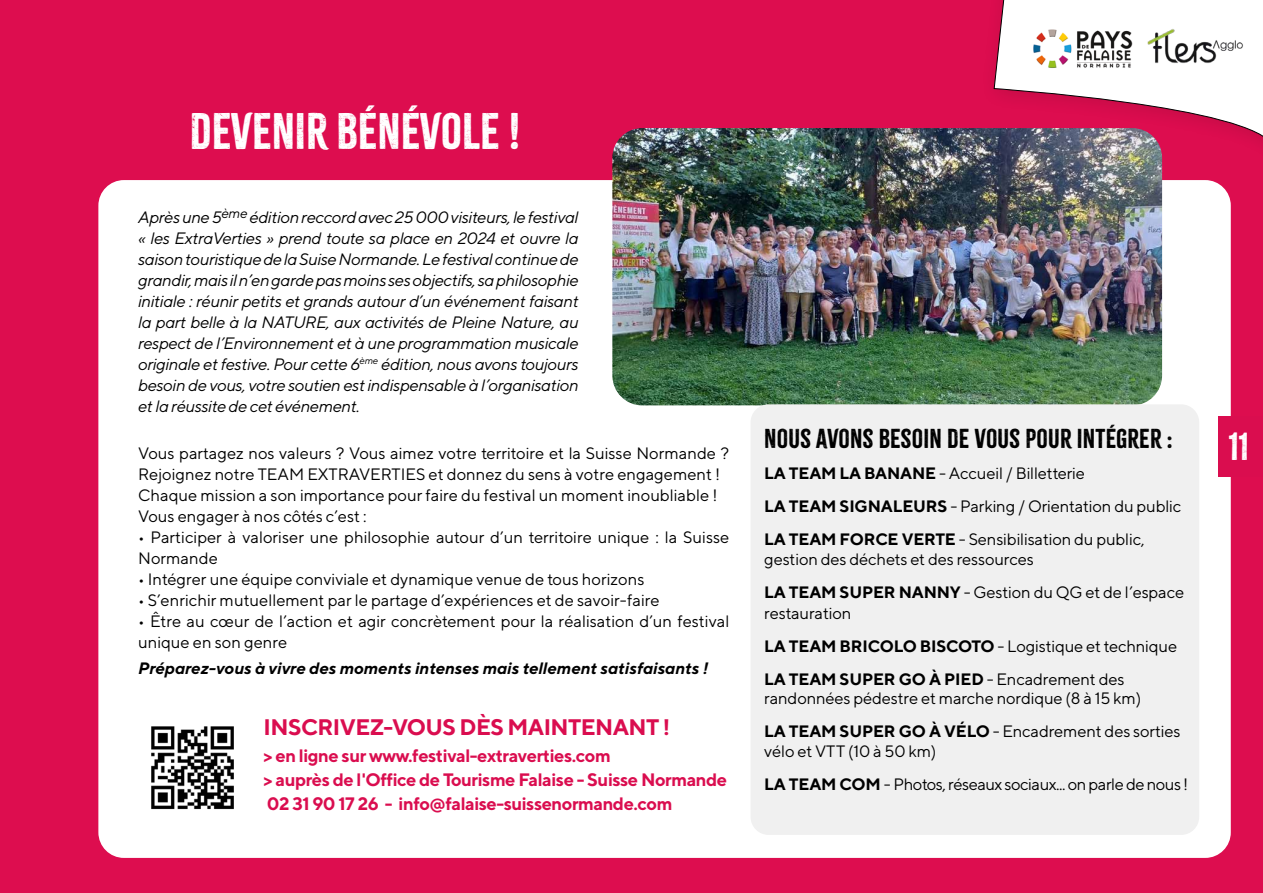
<style>
.page{position:relative;width:1263px;height:893px;background:#dd0d4f}
.page>*{position:absolute;margin:0;border:0;box-sizing:border-box;transform-origin:0 0}
.t1{font:45px "Citrus Gothic";color:#fff}
.t2{font:34.5px "Citrus Gothic";color:#fff}
.t3{font:24px "Citrus Gothic";letter-spacing:.01em;color:#000}
.t4{font:700 22.5px "TT Norms";letter-spacing:-.025em;color:#da0d4f}
.t5{font:700 18px/24px "TT Norms";letter-spacing:-.025em;color:#da0d4f}
.t6{font:16.5px/33px "TT Norms";color:#000}
.t7{font:italic 16.5px/21px "TT Norms";letter-spacing:-.02em;color:#000;text-align:justify}
.t8{font:16.5px/33px "TT Norms";letter-spacing:-.03em;color:#000}
.t9{font:italic 700 16.5px "TT Norms";color:#000}
.s1{font-weight:700}
</style>
<div class="page">
<div style="left:98px;top:180px;width:1133px;height:678px;background:#fff;border-radius:26px"></div>
<img style="left:612px;top:128px;width:550px;height:277px">
<img style="left:151px;top:726px;width:83px;height:84px">
<div style="left:1218px;top:416px;width:45px;height:60px;background:#da0d4f"></div>
<div style="left:750px;top:404px;width:449px;height:431px;background:#f0f0f0;border-radius:18px"></div>
<div style="left:979px;top:0;width:284px;height:172px;background:#000;opacity:.13"></div>
<svg style="left:994px;top:0;width:269px;height:187px"></svg>
<img style="left:1032px;top:25px;width:102px;height:49px">
<img style="left:1143px;top:25px;width:104px;height:40px">
<h1 class="t1" style="left:190px;top:103px;width:332px">DEVENIR BÉNÉVOLE !</h1>
<p class="t7" style="left:138px;top:206px;width:442px">Après une 5<sup>ème</sup> édition reccord avec 25 000 visiteurs, le festival « les ExtraVerties » prend toute sa place en 2024 et ouvre la saison touristique de la Suise Normande. Le festival continue de grandir, mais il n’en garde pas moins ses objectifs, sa philosophie initiale : réunir petits et grands autour d’un événement faisant la part belle à la NATURE, aux activités de Pleine Nature, au respect de l’Environnement et à une programmation musicale originale et festive. Pour cette 6<sup>ème</sup> édition, nous avons toujours besoin de vous, votre soutien est indispensable à l’organisation et la réussite de cet événement.</p>
<p class="t6" style="left:138px;top:443px;width:593px;line-height:21px">Vous partagez nos valeurs ? Vous aimez votre territoire et la Suisse Normande ?<br>Rejoignez notre TEAM EXTRAVERTIES et donnez du sens à votre engagement !<br>Chaque mission a son importance pour faire du festival un moment inoubliable !<br>Vous engager à nos côtés c’est :</p>
<p class="t6" style="left:138px;top:527px;width:593px;line-height:21px">• Participer à valoriser une philosophie autour d’un territoire unique : la Suisse<br>Normande</p>
<p class="t6" style="left:138px;top:563px;width:508px">• Intégrer une équipe conviviale et dynamique venue de tous horizons</p>
<p class="t6" style="left:138px;top:584px;width:523px">• S’enrichir mutuellement par le partage d’expériences et de savoir-faire</p>
<p class="t6" style="left:138px;top:611px;width:593px;line-height:21px">• Être au cœur de l’action et agir concrètement pour la réalisation d’un festival unique en son genre</p>
<p class="t9" style="left:138px;top:658px;width:572px">Préparez-vous à vivre des moments intenses mais tellement satisfaisants !</p>
<h3 class="t4" style="left:264px;top:713px;width:408px">INSCRIVEZ-VOUS DÈS MAINTENANT !</h3>
<p class="t5" style="left:264px;top:744px;width:465px">&gt; en ligne sur www.festival-extraverties.com<br>&gt; auprès de l'Office de Tourisme Falaise - Suisse Normande<br>02 31 90 17 26 - info@falaise-suissenormande.com</p>
<h3 class="t3" style="left:764px;top:423px;width:410px">NOUS AVONS BESOIN DE VOUS POUR INTÉGRER :</h3>
<p class="t6" style="left:764px;top:457px;width:419px"><span class="s1">LA TEAM LA BANANE</span> - Accueil / Billetterie<br><span class="s1">LA TEAM SIGNALEURS</span> - Parking / Orientation du public<br><span class="s1">LA TEAM FORCE VERTE</span> - Sensibilisation du public,</p>
<p class="t6" style="left:764px;top:542px;width:421px">gestion des déchets et des ressources<br><span class="s1">LA TEAM SUPER NANNY</span> - Gestion du QG et de l’espace</p>
<p class="t6" style="left:764px;top:596px;width:414px">restauration<br><span class="s1">LA TEAM BRICOLO BISCOTO</span> - Logistique et technique<br><span class="s1">LA TEAM SUPER GO À PIED</span> - Encadrement des</p>
<p class="t6" style="left:764px;top:682px;width:418px">randonnées pédestre et marche nordique (8 à 15 km)<br><span class="s1">LA TEAM SUPER GO À VÉLO</span> - Encadrement des sorties</p>
<p class="t8" style="left:764px;top:734px;width:426px">vélo et VTT (10 à 50 km)<br><span class="s1">LA TEAM COM</span> - Photos, réseaux sociaux... on parle de nous !</p>
<h2 class="t2" style="left:1229px;top:424px;width:21px">11</h2>
</div>
